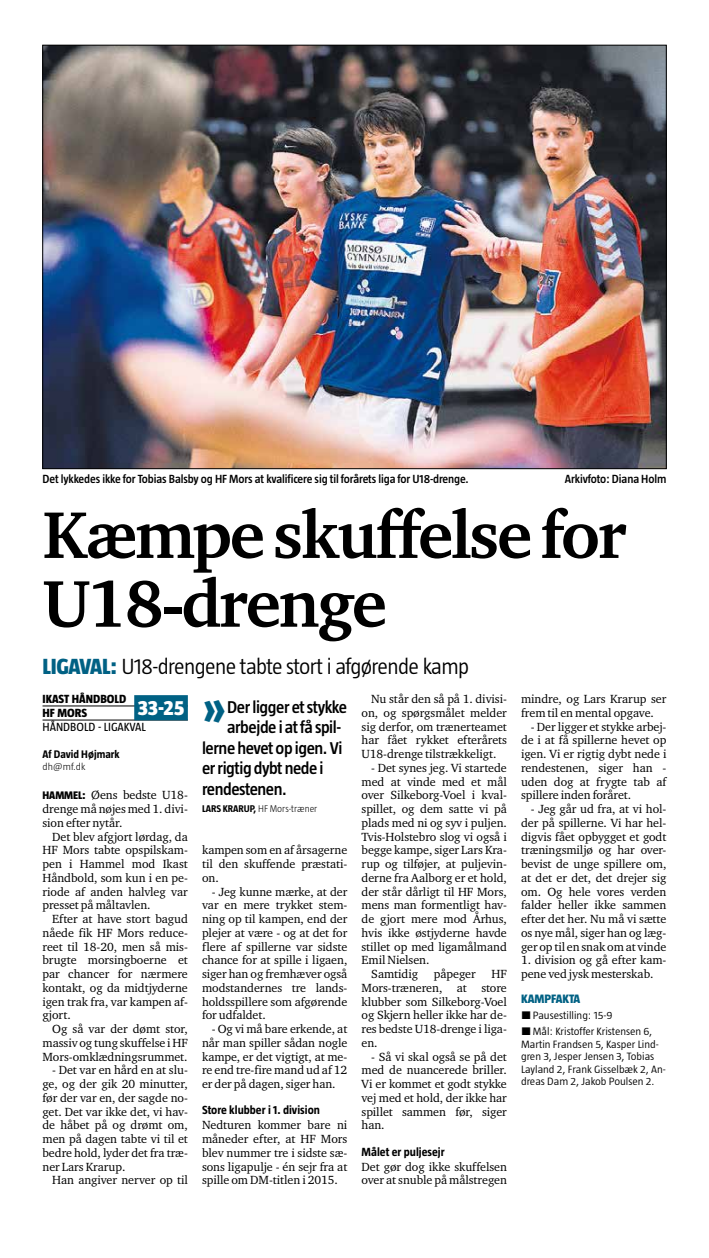
<style>
.page{position:relative;width:709px;height:1258px;background:#fff}
.page>*{position:absolute;margin:0;border:0;box-sizing:border-box;transform-origin:0 0}
.t1{font:700 67.5px/68.8px "Charter ITC Std";letter-spacing:-.035em;color:#000}
.t2{font:800 45.38px "Taz";color:#006184;scale:.91 1}
.t3{font:300 22.5px "Taz";letter-spacing:-.025em;color:#000}
.t4{font:800 21.25px "Taz";color:#fff}
.t5{font:600 17.5px "Taz";letter-spacing:-.025em;color:#000}
.t6{font:800 12.5px "Taz";color:#006184}
.t7{font:12.12px/13.8px "Charter ITC Std";letter-spacing:-.005em;color:#000;text-align:justify}
.t8{font:600 12.12px "Taz";letter-spacing:-.01em;color:#000}
.t9{font:700 12.12px "Taz";color:#000}
.t10{font:800 12.12px/13.8px "Taz";color:#000}
.t11{font:12.12px "Taz";color:#000}
.t12{font:700 11.25px "Taz";color:#000}
.t13{font:300 10.88px/12.5px "Taz";color:#000;scale:1.06 1}
.t14{font:300 10px "Taz";color:#000}
.t15{font:300 10px "Taz";color:#000;scale:1.06 1}
.s1{font-weight:800;color:#006184}
.s2{font-family:"Taz";font-weight:800;font-size:11.25px}
.s3{font-weight:700}
.s4{font-family:"NM Interstate"}
</style>
<div class="page">
<hr style="left:43px;top:706px;width:145px;height:1px;background:#000">
<hr style="left:43px;top:720px;width:145px;height:1px;background:#000">
<div style="left:134px;top:695px;width:54px;height:25px;background:#006184"></div>
<img style="left:45px;top:47px;width:619px;height:420px">
<p class="t8" style="left:43px;top:472px;width:428px">Det lykkedes ikke for Tobias Balsby og HF Mors at kvalificere sig til forårets liga for U18-drenge.</p>
<p class="t8" style="left:565px;top:472px;width:103px">Arkivfoto: Diana Holm</p>
<h1 class="t1" style="left:43px;top:500px;width:585px">Kæmpe skuffelse for<br>U18-drenge</h1>
<h3 class="t3" style="left:43px;top:654px;width:428px"><span class="s1">LIGAVAL:</span> U18-drengene tabte stort i afgørende kamp</h3>
<p class="t10" style="left:43px;top:692px;width:85px">IKAST HÅNDBOLD<br>HF MORS</p>
<h3 class="t4" style="left:138px;top:695px;width:48px">33-25</h3>
<p class="t11" style="left:43px;top:720px;width:105px">HÅNDBOLD - LIGAKVAL</p>
<p class="t12" style="left:43px;top:748px;width:79px">Af David Højmark</p>
<p class="t15" style="left:43px;top:761px;width:42px">dh@mf.dk</p>
<p class="t7" style="left:43px;top:788px;width:147px"><span class="s2">HAMMEL:</span> Øens bedste U18- drenge må nøjes med 1. divi&shy;sion efter nytår.</p>
<p class="t7" style="left:43px;top:829px;width:147px;text-indent:10px">Det blev afgjort lørdag, da HF Mors tabte opspilskam&shy;pen i Hammel mod Ikast Håndbold, som kun i en pe&shy;riode af anden halvleg var presset på måltavlen.</p>
<p class="t7" style="left:43px;top:912px;width:147px;text-indent:10px">Efter at have stort bagud nåede fik HF Mors reduce&shy;reet til 18-20, men så mis&shy;brugte morsingboerne et par chancer for nærmere kontakt, og da midtjyderne igen trak fra, var kampen af&shy;gjort.</p>
<p class="t7" style="left:43px;top:1022px;width:147px;text-indent:10px">Og så var der dømt stor, massiv og tung skuffelse i HF Mors-omklædningsrummet.</p>
<p class="t7" style="left:43px;top:1063px;width:147px;text-indent:10px">- Det var en hård en at slu&shy;ge, og der gik 20 minutter, før der var en, der sagde no&shy;get. Det var ikke det, vi hav&shy;de håbet på og drømt om, men på dagen tabte vi til et bedre hold, lyder det fra træ&shy;ner Lars Krarup.</p>
<p class="t7" style="left:52px;top:1173px;width:137px">Han angiver nerver op til</p>
<h2 class="t2" style="left:202px;top:684px;width:28px">»</h2>
<h3 class="t5" style="left:227px;top:697px;width:121px">Der ligger et stykke</h3>
<h3 class="t5" style="left:227px;top:717px;width:115px">arbejde i at få spil-</h3>
<h3 class="t5" style="left:202px;top:738px;width:142px">lerne hevet op igen. Vi</h3>
<h3 class="t5" style="left:202px;top:759px;width:123px">er rigtig dybt nede i</h3>
<h3 class="t5" style="left:202px;top:779px;width:86px">rendestenen.</h3>
<p class="t14" style="left:202px;top:803px;width:117px"><span class="s3">LARS KRARUP,</span> HF Mors-træner</p>
<p class="t7" style="left:202px;top:843px;width:147px">kampen som en af årsagerne til den skuffende præstati&shy;on.</p>
<p class="t7" style="left:202px;top:884px;width:147px;text-indent:10px">- Jeg kunne mærke, at der var en mere trykket stem&shy;ning op til kampen, end der plejer at være - og at det for flere af spillerne var sidste chance for at spille i ligaen, siger han og fremhæver også modstandernes tre lands&shy;holdsspillere som afgørende for udfaldet.</p>
<p class="t7" style="left:202px;top:1022px;width:147px;text-indent:10px">- Og vi må bare erkende, at når man spiller sådan nogle kampe, er det vigtigt, at me&shy;re end tre-fire mand ud af 12 er der på dagen, siger han.</p>
<p class="t9" style="left:202px;top:1103px;width:119px">Store klubber i 1. division</p>
<p class="t7" style="left:202px;top:1118px;width:147px">Nedturen kommer bare ni måneder efter, at HF Mors blev nummer tre i sidste sæ&shy;sons ligapulje - én sejr fra at spille om DM-titlen i 2015.</p>
<p class="t7" style="left:361px;top:692px;width:147px;text-indent:10px">Nu står den så på 1. divisi&shy;on, og spørgsmålet melder sig derfor, om trænerteamet har fået rykket efterårets U18-drenge tilstrækkeligt.</p>
<p class="t7" style="left:371px;top:761px;width:137px">- Det synes jeg. Vi startede</p>
<p class="t7" style="left:361px;top:774px;width:147px">med at vinde med et mål</p>
<p class="t7" style="left:361px;top:788px;width:147px">over Silkeborg-Voel i kval-</p>
<p class="t7" style="left:361px;top:802px;width:147px">spillet, og dem satte vi på</p>
<p class="t7" style="left:361px;top:816px;width:147px">plads med ni og syv i puljen.</p>
<p class="t7" style="left:361px;top:829px;width:147px">Tvis-Holstebro slog vi også i</p>
<p class="t7" style="left:361px;top:843px;width:147px">begge kampe, siger Lars Kra-</p>
<p class="t7" style="left:361px;top:857px;width:147px">rup og tilføjer, at puljevin-</p>
<p class="t7" style="left:361px;top:871px;width:147px">derne fra Aalborg er et hold,</p>
<p class="t7" style="left:361px;top:884px;width:147px">der står dårligt til HF Mors,</p>
<p class="t7" style="left:361px;top:898px;width:147px">mens man formentligt hav-</p>
<p class="t7" style="left:361px;top:912px;width:147px">de gjort mere mod Århus,</p>
<p class="t7" style="left:361px;top:926px;width:147px">hvis ikke østjyderne havde</p>
<p class="t7" style="left:361px;top:939px;width:147px">stillet op med ligamålmand</p>
<p class="t7" style="left:361px;top:953px;width:69px">Emil Nielsen.</p>
<p class="t7" style="left:371px;top:967px;width:48px">Samtidig</p>
<p class="t7" style="left:434px;top:967px;width:43px">påpeger</p>
<p class="t7" style="left:361px;top:967px;width:147px;text-indent:130px">HF Mors-træneren, at store klubber som Silkeborg-Voel og Skjern heller ikke har de&shy;res bedste U18-drenge i liga&shy;en.</p>
<p class="t7" style="left:361px;top:1049px;width:147px;text-indent:10px">- Så vi skal også se på det med de nuancerede briller.<br>Vi er kommet et godt stykke vej med et hold, der ikke har spillet sammen før, siger han.</p>
<p class="t9" style="left:361px;top:1145px;width:85px">Målet er puljesejr</p>
<p class="t7" style="left:361px;top:1159px;width:147px">Det gør dog ikke skuffelsen over at snuble på målstregen</p>
<p class="t7" style="left:521px;top:692px;width:147px">mindre, og Lars Krarup ser frem til en mental opgave.</p>
<p class="t7" style="left:521px;top:719px;width:147px;text-indent:10px">- Der ligger et stykke arbej&shy;de i at få spillerne hevet op igen. Vi er rigtig dybt nede i rendestenen, siger han - uden dog at frygte tab af spillere inden foråret.</p>
<p class="t7" style="left:521px;top:802px;width:147px;text-indent:10px">- Jeg går ud fra, at vi hol&shy;der på spillerne. Vi har hel&shy;digvis fået opbygget et godt træningsmiljø og har over&shy;bevist de unge spillere om, at det er det, det drejer sig om. Og hele vores verden falder heller ikke sammen efter det her. Nu må vi sætte os nye mål, siger han og læg&shy;ger op til en snak om at vinde</p>
<p class="t7" style="left:521px;top:953px;width:147px">1. division og gå efter kam&shy;pene ved jysk mesterskab.</p>
<p class="t6" style="left:521px;top:992px;width:61px">KAMPFAKTA</p>
<p class="t13" style="left:521px;top:1007px;width:125px;line-height:16px"><span class="s4">{</span>Pausestilling: 15-9<br><span class="s4">{</span>Mål: Kristoffer Kristensen 6,</p>
<p class="t13" style="left:521px;top:1038px;width:138px">Martin Frandsen 5, Kasper Lind&shy;gren 3, Jesper Jensen 3, Tobias<br>Layland 2, Frank Gisselbæk 2, An&shy;dreas Dam 2, Jakob Poulsen 2.</p>
</div>
